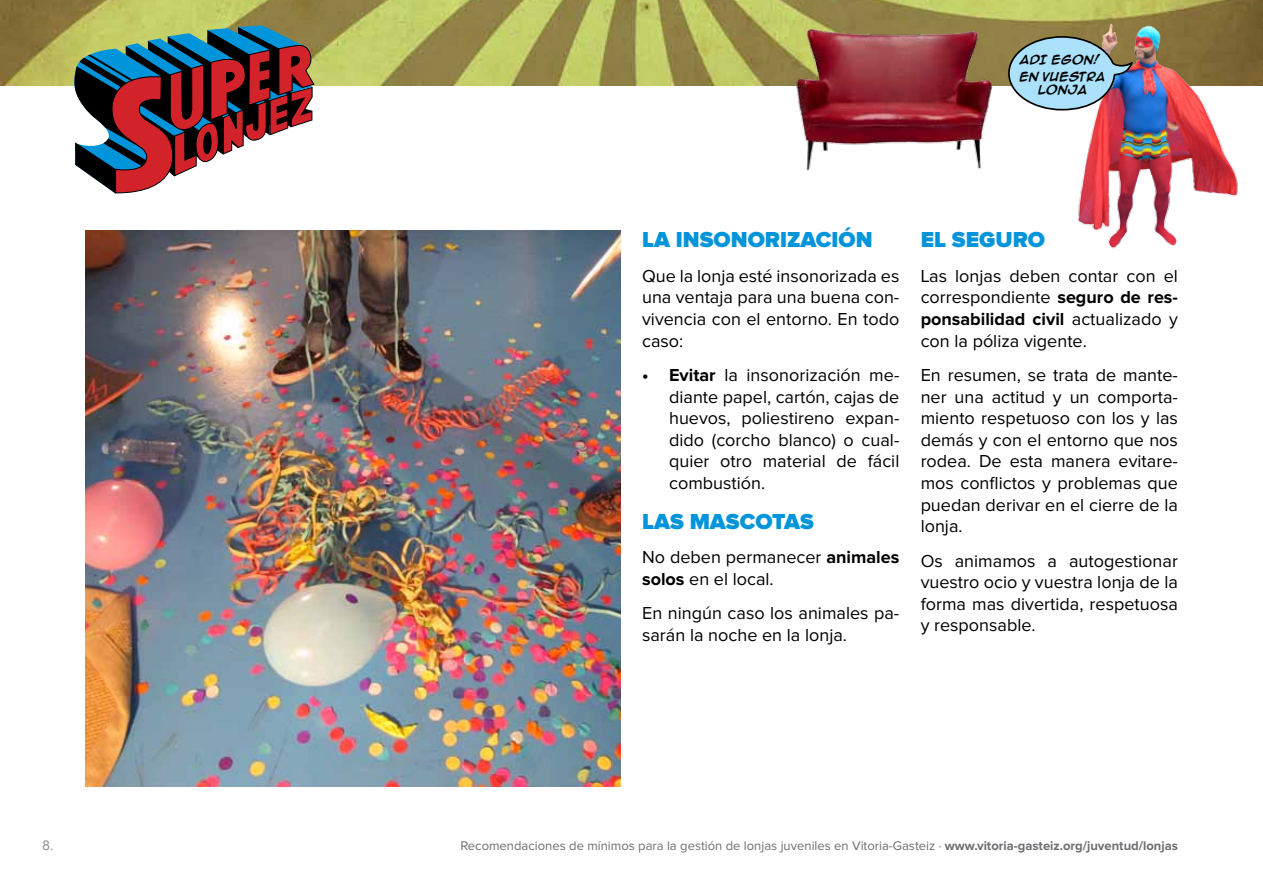
<style>
.page{position:relative;width:1263px;height:893px;background:#fff}
.page>*{position:absolute;margin:0;border:0;box-sizing:border-box;transform-origin:0 0}
.t1{font:900 22.5px "Proxima Nova";color:#0095da}
.t2{font:18px/21.6px "Proxima Nova";color:#000;text-align:justify}
.t3{font:13.5px "Arial";color:#939598}
.t4{font:13.05px "Proxima Nova";color:#6d6e71}
.t5{font:700 10.5px/17.1px "Anime Ace";letter-spacing:.01em;color:#000}
.s1{font-weight:700}
</style>
<div class="page">
<img style="left:1px;top:0;width:1262px;height:85px">
<svg style="left:72px;top:0;width:243px;height:231px"></svg>
<img style="left:778px;top:16px;width:230px;height:155px">
<img style="left:1034px;top:0;width:205px;height:249px">
<svg style="left:1007px;top:35px;width:128px;height:76px;background:#9cb6c3"></svg>
<img style="left:85px;top:231px;width:536px;height:556px">
<p class="t5" style="left:1019px;top:51px;width:88px">ADI EGON!<br>EN VUESTRA</p>
<p class="t5" style="left:1038px;top:81px;width:51px">LONJA</p>
<p class="t1" style="left:642px;top:230px;width:50px">LA INSONO</p>
<p class="t1" style="left:765px;top:230px;width:30px">RIZACIÓN</p>
<p class="t2" style="left:642px;top:266px;width:259px">Que la lonja esté insonorizada es una ventaja para una buena con&shy;vivencia con el entorno. En todo caso:</p>
<p class="t2" style="left:669px;top:365px;width:232px;text-indent:-27px"><span class="s1">• Evitar</span> la insonorización me&shy;diante papel, cartón, cajas de huevos, poliestireno expan&shy;dido (corcho blanco) o cual&shy;quier otro material de fácil combustión.</p>
<p class="t1" style="left:642px;top:511px;width:15px">LAS</p>
<p class="t1" style="left:690px;top:511px;width:17px">MASCOTAS</p>
<p class="t2" style="left:642px;top:547px;width:259px">No deben permanecer <span class="s1">animales solos</span> en el local.</p>
<p class="t2" style="left:642px;top:603px;width:259px">En ningún caso los animales pa&shy;sarán la noche en la lonja.</p>
<p class="t1" style="left:921px;top:230px;width:48px">EL SEGU</p>
<p class="t1" style="left:1013px;top:230px;width:33px">RO</p>
<p class="t2" style="left:921px;top:266px;width:259px">Las lonjas deben contar con el correspondiente <span class="s1">seguro de res&shy;ponsabilidad civil</span> actualizado y con la póliza vigente.</p>
<p class="t2" style="left:921px;top:365px;width:259px">En resumen, se trata de mante&shy;ner una actitud y un comporta&shy;miento respetuoso con los y las demás y con el entorno que nos rodea. De esta manera evitare&shy;mos conflictos y problemas que puedan derivar en el cierre de la lonja.</p>
<p class="t2" style="left:921px;top:550px;width:259px">Os animamos a autogestionar vuestro ocio y vuestra lonja de la forma mas divertida, respetuosa y responsable.</p>
<p class="t3" style="left:43px;top:836px;width:13px">8.</p>
<p class="t4" style="left:460px;top:840px;width:719px">Recomendaciones de mínimos para la gestión de lonjas juveniles en Vitoria-Gasteiz · <span class="s1">www.vitoria-gasteiz.org/juventud/lonjas</span></p>
</div>
